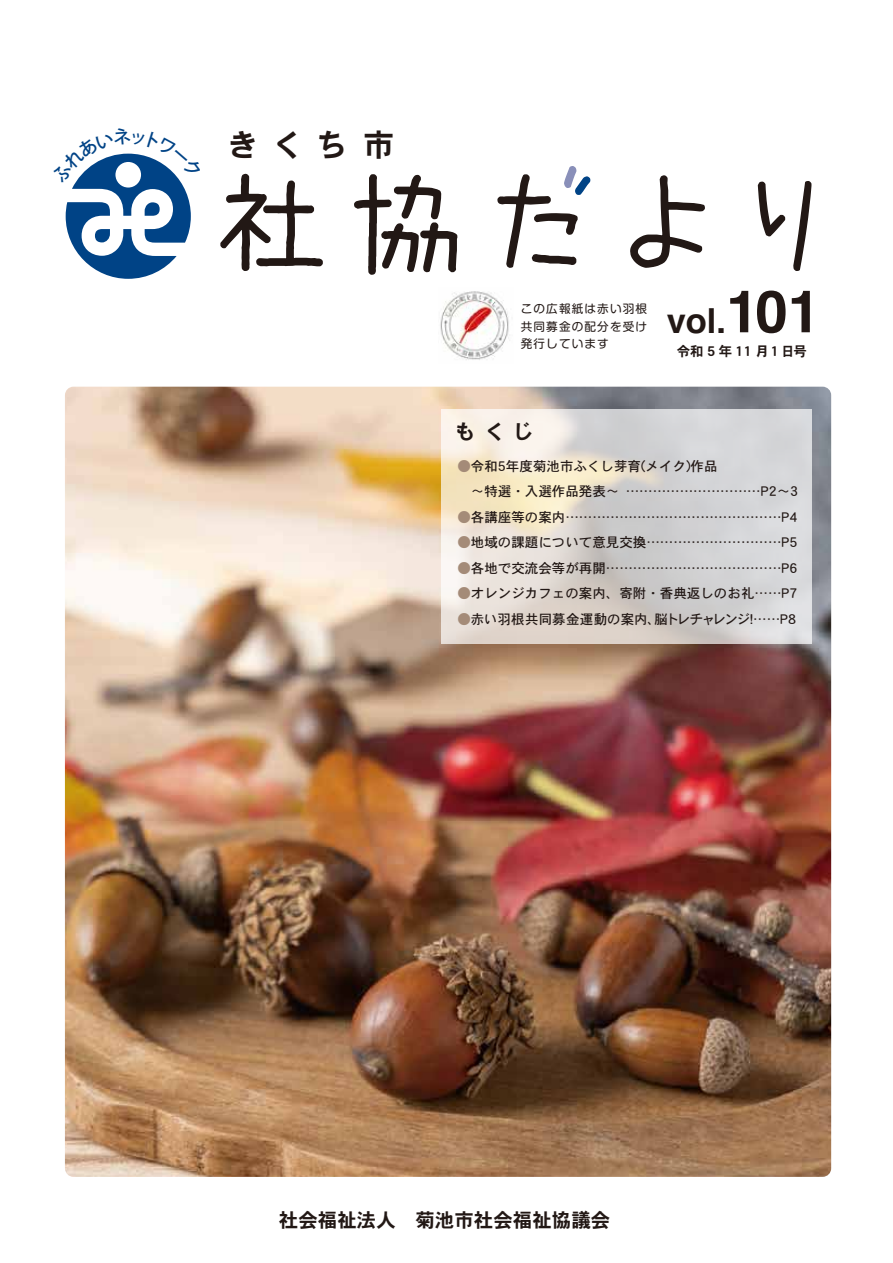
<style>
.page{position:relative;width:893px;height:1263px;background:#fff}
.page>*{position:absolute;margin:0;border:0;box-sizing:border-box;transform-origin:0 0}
.t1{font:700 34.5px "Helvetica";color:#221815}
.t2{font:31.5px "DFHS Gothic Std N W7";color:#221815}
.t3{font:21px "DFHS Gothic Std N W7";color:#221815}
.t4{font:19.5px "DFHS Gothic Std N W7";color:#221815}
.t5{font:13.5px/25.5px "DFHS Gothic Std N W5";color:#221815}
.t6{font:13.5px "DFHS Gothic Std N W7";letter-spacing:.15em;color:#221815}
.t7{font:11.55px/17.4px "Shin M Go Pro";letter-spacing:.1em;color:#221815;text-align:justify}
.s1{font-size:58.5px}
.s2{font-family:"DFHS Gothic Std N W7";color:#a48b78}
</style>
<div class="page">
<img style="left:65px;top:387px;width:766px;height:790px">
<svg style="left:220px;top:173px;width:103px;height:98px"></svg>
<svg style="left:630px;top:175px;width:75px;height:93px"></svg>
<svg style="left:757px;top:181px;width:55px;height:90px"></svg>
<svg style="left:497px;top:166px;width:94px;height:102px"></svg>
<svg style="left:354px;top:174px;width:104px;height:101px"></svg>
<svg style="left:441px;top:409px;width:371px;height:235px;background:#ddd9d3"></svg>
<img style="left:440px;top:291px;width:69px;height:69px">
<svg style="left:65px;top:153px;width:126px;height:126px"></svg>
<h2 class="t2" style="left:227px;top:119px;width:169px">きくち市</h2>
<p class="t7" style="left:521px;top:299px;width:128px">この広報紙は赤い羽根共同募金の配分を受け発行しています</p>
<h1 class="t1" style="left:667px;top:293px;width:155px">vol.<span class="s1">101</span></h1>
<p class="t6" style="left:677px;top:340px;width:132px">令和5年11月1日号</p>
<h3 class="t3" style="left:454px;top:414px;width:81px">もくじ</h3>
<p class="t5" style="left:457px;top:451px;width:342px"><span class="s2">●</span>令和5年度菊池市ふくし芽育(メイク)作品<br>　～特選・入選作品発表～ …………………………P2～3</p>
<p class="t5" style="left:457px;top:502px;width:342px"><span class="s2">●</span>各講座等の案内…………………………………………P4</p>
<p class="t5" style="left:457px;top:528px;width:342px"><span class="s2">●</span>地域の課題について意見交換…………………………P5</p>
<p class="t5" style="left:457px;top:553px;width:342px"><span class="s2">●</span>各地で交流会等が再開…………………………………P6</p>
<p class="t5" style="left:457px;top:579px;width:342px"><span class="s2">●</span>オレンジカフェの案内、寄附・香典返しのお礼……P7</p>
<p class="t5" style="left:457px;top:604px;width:340px"><span class="s2">●</span>赤い羽根共同募金運動の案内、脳トレチャレンジ！……P8</p>
<h3 class="t4" style="left:279px;top:1204px;width:333px">社会福祉法人　菊池市社会福祉協議会</h3>
</div>
